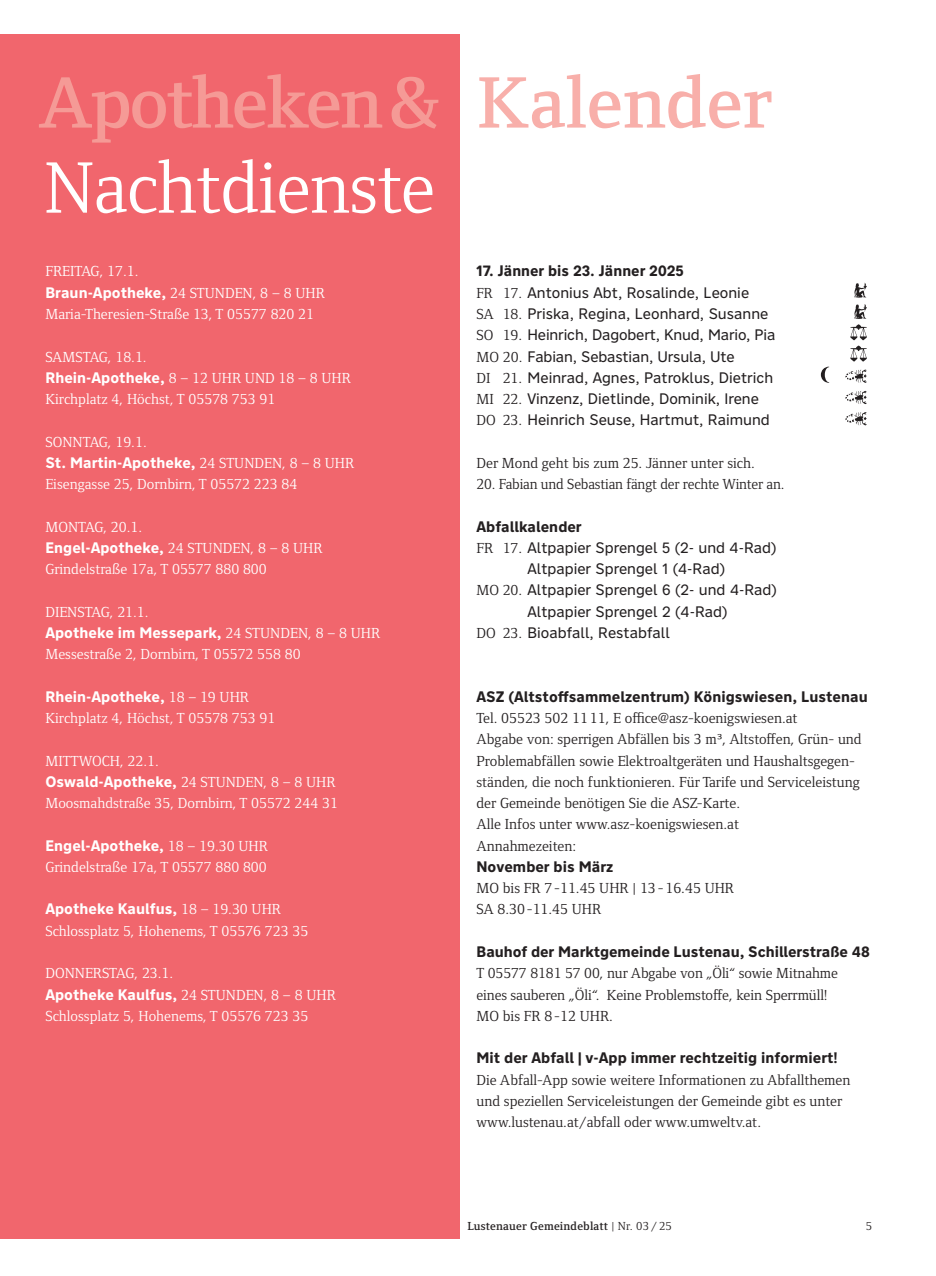
<style>
.page{position:relative;width:936px;height:1276px;background:#fff}
.page>*{position:absolute;margin:0;border:0;box-sizing:border-box;transform-origin:0 0}
.t1{font:75px "Foundry Form Serif";letter-spacing:-.01em;color:#fff}
.t2{font:600 75px "Foundry Form Serif";letter-spacing:-.025em;color:#f59a96}
.t3{font:600 75px "Foundry Form Serif";color:#f8afaa}
.t4{font:15px/21.3px "Foundry Form Serif";color:#231f20}
.t5{font:15px/21.3px "Foundry Form Serif";color:#fff}
.t6{font:15px/21.3px "Nort";color:#231f20}
.t7{font:700 15px "Nort";color:#fff}
.t8{font:700 15px "Nort";color:#231f20}
.t9{font:600 12px "Foundry Form Serif";letter-spacing:.015em;color:#231f20}
.t10{font:12px "Foundry Form Serif";color:#231f20}
.s1{font-family:"Nort";font-weight:700}
.s2{font-family:"Foundry Form Serif";font-weight:400}
.s3{font-weight:700}
.s4{font-family:"Foundry Form Serif"}
.s5{font-weight:400}
</style>
<div class="page">
<div style="left:0;top:34px;width:459px;height:1204px;background:#f1666d"></div>
<svg style="left:854px;top:283px;width:12px;height:15px"></svg>
<svg style="left:850px;top:304px;width:16px;height:36px"></svg>
<svg style="left:850px;top:346px;width:16px;height:15px"></svg>
<svg style="left:820px;top:367px;width:9px;height:16px"></svg>
<svg style="left:845px;top:370px;width:21px;height:13px"></svg>
<svg style="left:845px;top:391px;width:21px;height:13px"></svg>
<svg style="left:845px;top:412px;width:21px;height:13px"></svg>
<h1 class="t2" style="left:38px;top:61px;width:402px">Apotheken&amp;</h1>
<h1 class="t1" style="left:44px;top:146px;width:393px">Nachtdienste</h1>
<p class="t5" style="left:45px;top:261px;width:281px">FREITAG, 17.1.<br><span class="s1">Braun-Apotheke,</span> 24 STUNDEN, 8 – 8 UHR<br>Maria-Theresien-Straße 13, T 05577 820 21</p>
<p class="t5" style="left:45px;top:346px;width:307px">SAMSTAG, 18.1.<br><span class="s1">Rhein-Apotheke,</span> 8 – 12 UHR UND 18 – 8 UHR<br>Kirchplatz 4, Höchst, T 05578 753 91</p>
<p class="t5" style="left:45px;top:431px;width:103px">SONNTAG, 19.1.</p>
<p class="t7" style="left:45px;top:452px;width:310px">St. Martin-Apotheke, <span class="s2">24 STUNDEN, 8 – 8 UHR</span></p>
<p class="t5" style="left:45px;top:473px;width:253px">Eisengasse 25, Dornbirn, T 05572 223 84</p>
<p class="t5" style="left:45px;top:516px;width:279px">MONTAG, 20.1.<br><span class="s1">Engel-Apotheke,</span> 24 STUNDEN, 8 – 8 UHR<br>Grindelstraße 17a, T 05577 880 800</p>
<p class="t5" style="left:45px;top:601px;width:105px">DIENSTAG, 21.1.</p>
<p class="t7" style="left:45px;top:622px;width:336px">Apotheke im Messepark, <span class="s2">24 STUNDEN, 8 – 8 UHR</span></p>
<p class="t5" style="left:45px;top:643px;width:257px">Messestraße 2, Dornbirn, T 05572 558 80</p>
<p class="t7" style="left:45px;top:686px;width:205px">Rhein-Apotheke, <span class="s2">18 – 19 UHR</span></p>
<p class="t5" style="left:45px;top:707px;width:231px">Kirchplatz 4, Höchst, T 05578 753 91</p>
<p class="t5" style="left:45px;top:750px;width:115px">MITTWOCH, 22.1.</p>
<p class="t7" style="left:45px;top:771px;width:292px">Oswald-Apotheke, <span class="s2">24 STUNDEN, 8 – 8 UHR</span></p>
<p class="t5" style="left:45px;top:792px;width:294px">Moosmahdstraße 35, Dornbirn, T 05572 244 31</p>
<p class="t7" style="left:45px;top:835px;width:224px">Engel-Apotheke, <span class="s2">18 – 19.30 UHR</span></p>
<p class="t5" style="left:45px;top:856px;width:223px">Grindelstraße 17a, T 05577 880 800</p>
<p class="t7" style="left:45px;top:899px;width:237px">Apotheke Kaulfus, <span class="s2">18 – 19.30 UHR</span></p>
<p class="t5" style="left:45px;top:920px;width:264px">Schlossplatz 5, Hohenems, T 05576 723 35</p>
<p class="t5" style="left:45px;top:962px;width:129px">DONNERSTAG, 23.1.</p>
<p class="t7" style="left:45px;top:984px;width:292px">Apotheke Kaulfus, <span class="s2">24 STUNDEN, 8 – 8 UHR</span></p>
<p class="t5" style="left:45px;top:1005px;width:264px">Schlossplatz 5, Hohenems, T 05576 723 35</p>
<h1 class="t3" style="left:477px;top:61px;width:296px">Kalender</h1>
<p class="t6" style="left:476px;top:260px;width:300px"><span class="s3">17. Jänner bis 23. Jänner 2025<br></span><span class="s4">FR 17.</span> Antonius Abt, Rosalinde, Leonie<br><span class="s4">SA 18.</span> Priska, Regina, Leonhard, Susanne <span class="s4">SO 19.</span> Heinrich, Dagobert, Knud, Mario, Pia <span class="s4">MO 20.</span> Fabian, Sebastian, Ursula, Ute<br><span class="s4">DI 21.</span> Meinrad, Agnes, Patroklus, Dietrich <span class="s4">MI 22.</span> Vinzenz, Dietlinde, Dominik, Irene <span class="s4">DO 23.</span> Heinrich Seuse, Hartmut, Raimund</p>
<p class="t4" style="left:476px;top:452px;width:280px">Der Mond geht bis zum 25. Jänner unter sich.</p>
<p class="t4" style="left:476px;top:473px;width:309px">20. Fabian und Sebastian fängt der rechte Winter an.</p>
<p class="t8" style="left:476px;top:516px;width:107px">Abfallkalender</p>
<p class="t6" style="left:476px;top:536px;width:301px"><span class="s4">FR 17.</span> Altpapier Sprengel 5 (2- und 4-Rad)</p>
<p class="t6" style="left:527px;top:558px;width:199px">Altpapier Sprengel 1 (4-Rad)</p>
<p class="t6" style="left:476px;top:579px;width:302px"><span class="s4">MO 20.</span> Altpapier Sprengel 6 (2- und 4-Rad)</p>
<p class="t6" style="left:527px;top:600px;width:201px">Altpapier Sprengel 2 (4-Rad)</p>
<p class="t6" style="left:476px;top:621px;width:195px"><span class="s4">DO 23.</span> Bioabfall, Restabfall</p>
<p class="t8" style="left:476px;top:686px;width:392px">ASZ (Altstoffsammelzentrum) Königswiesen, Lustenau</p>
<p class="t4" style="left:476px;top:707px;width:386px">Tel. 05523 502 1111, E office@asz-koenigswiesen.at<br>Abgabe von: sperrigen Abfällen bis 3 m³, Altstoffen, Grün- und Problemabfällen sowie Elektroaltgeräten und Haushaltsgegen&shy;ständen, die noch funktionieren. Für Tarife und Serviceleistung der Gemeinde benötigen Sie die ASZ-Karte.<br>Alle Infos unter www.asz-koenigswiesen.at<br>Annahmezeiten:</p>
<p class="t8" style="left:476px;top:856px;width:138px">November bis März</p>
<p class="t4" style="left:476px;top:877px;width:259px">MO bis FR 7-11.45 UHR | 13-16.45 UHR<br>SA 8.30-11.45 UHR</p>
<p class="t8" style="left:476px;top:941px;width:395px">Bauhof der Marktgemeinde Lustenau, Schillerstraße 48</p>
<p class="t4" style="left:476px;top:962px;width:363px">T 05577 8181 57 00, nur Abgabe von „Öli“ sowie Mitnahme eines sauberen „Öli“. Keine Problemstoffe, kein Sperrmüll!<br>MO bis FR 8-12 UHR.</p>
<p class="t8" style="left:476px;top:1048px;width:362px">Mit der Abfall | v-App immer rechtzeitig informiert!</p>
<p class="t4" style="left:476px;top:1069px;width:375px">Die Abfall-App sowie weitere Informationen zu Abfallthemen und speziellen Serviceleistungen der Gemeinde gibt es unter www.lustenau.at/abfall oder www.umweltv.at.</p>
<p class="t9" style="left:467px;top:1219px;width:206px">Lustenauer Gemeindeblatt <span class="s5">| Nr. 03 / 25</span></p>
<p class="t10" style="left:865px;top:1219px;width:8px">5</p>
</div>
